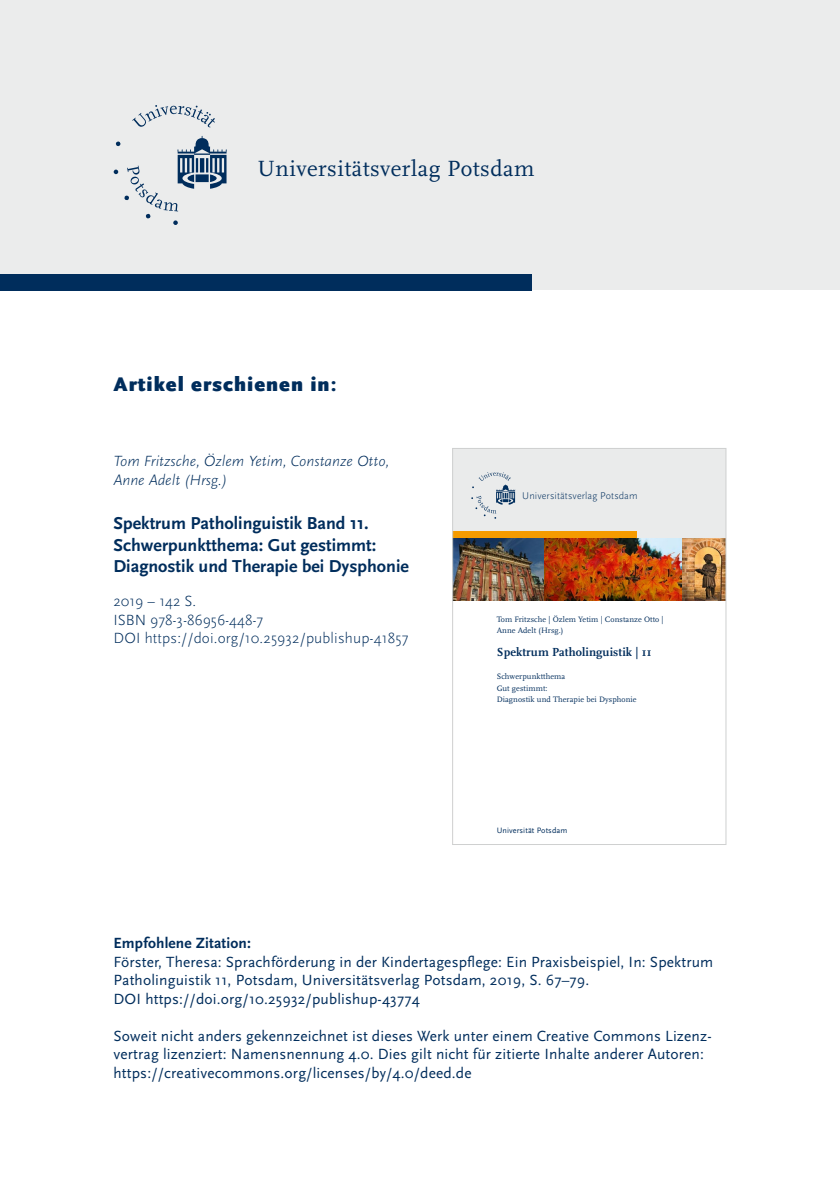
<style>
.page{position:relative;width:840px;height:1191px;background:#fff}
.page>*{position:absolute;margin:0;border:0;box-sizing:border-box;transform-origin:0 0}
.t1{font:23px "Scala";letter-spacing:.02em;color:#002d5c}
.t2{font:900 20.6px "Scala Sans Pro";letter-spacing:.05em;color:#002d5c}
.t3{font:700 18px/21.6px "Scala Sans Pro";color:#002d5c}
.t4{font:15.4px/18.4px "Scala Sans Pro";letter-spacing:.01em;color:#002d5c}
.t5{font:300 15.4px/18.4px "Scala Sans Pro";letter-spacing:.01em;color:#002d5c}
.t6{font:italic 300 15.4px/18.4px "Scala Sans Pro";color:#002d5c}
.t7{font:700 15.4px "Scala Sans Pro";letter-spacing:.01em;color:#002d5c}
.t8{font:700 12.2px "Scala";letter-spacing:.01em;color:#002d5c}
.t9{font:300 10.2px "Scala Sans Pro";letter-spacing:.01em;color:#002d5c}
.t10{font:8.2px/11.4px "Scala";letter-spacing:.01em;color:#002d5c}
.t11{font:8.2px "Scala Sans Pro";letter-spacing:.01em;color:#002d5c}
</style>
<div class="page">
<div style="left:0;top:0;width:839px;height:290px;background:#eaebeb"></div>
<svg style="left:132px;top:105px;width:83px;height:22px"></svg>
<svg style="left:113px;top:136px;width:113px;height:89px"></svg>
<div style="left:0;top:274px;width:531px;height:17px;background:#002d5c"></div>
<div style="left:452px;top:448px;width:273px;height:91px;background:#eaebeb"></div>
<div style="left:452px;top:531px;width:184px;height:8px;background:#f59b00"></div>
<svg style="left:471px;top:472px;width:44px;height:47px"></svg>
<img style="left:454px;top:539px;width:226px;height:61px">
<img style="left:680px;top:539px;width:44px;height:61px">
<div style="left:452px;top:448px;width:274px;height:397px;border:1px solid #cfd0d0"></div>
<h1 class="t1" style="left:257px;top:156px;width:278px">Universitätsverlag Potsdam</h1>
<h2 class="t2" style="left:113px;top:372px;width:224px">Artikel erschienen in:</h2>
<p class="t6" style="left:113px;top:452px;width:277px">Tom Fritzsche, Özlem Yetim, Constanze Otto,<br>Anne Adelt (Hrsg.)</p>
<p class="t3" style="left:113px;top:512px;width:297px">Spektrum Patholinguistik Band 11.<br>Schwerpunktthema: Gut gestimmt:<br>Diagnostik und Therapie bei Dysphonie</p>
<p class="t5" style="left:113px;top:592px;width:296px">2019 – 142 S.<br>ISBN 978-3-86956-448-7<br>DOI https://doi.org/10.25932/publishup-41857</p>
<p class="t9" style="left:522px;top:490px;width:117px">Universitätsverlag Potsdam</p>
<p class="t10" style="left:496px;top:614px;width:168px">Tom Fritzsche | Özlem Yetim | Constanze Otto |<br>Anne Adelt (Hrsg.)</p>
<p class="t8" style="left:496px;top:645px;width:156px">Spektrum Patholinguistik | 11</p>
<p class="t10" style="left:496px;top:671px;width:141px">Schwerpunktthema<br>Gut gestimmt:<br>Diagnostik und Therapie bei Dysphonie</p>
<p class="t11" style="left:496px;top:826px;width:72px">Universität Potsdam</p>
<p class="t7" style="left:113px;top:934px;width:139px">Empfohlene Zitation:</p>
<p class="t4" style="left:113px;top:952px;width:601px">Förster, Theresa: Sprachförderung in der Kindertagespflege: Ein Praxisbeispiel, In: Spektrum<br>Patholinguistik 11, Potsdam, Universitätsverlag Potsdam, 2019, S. 67–79.<br>DOI https://doi.org/10.25932/publishup-43774</p>
<p class="t4" style="left:113px;top:1026px;width:598px">Soweit nicht anders gekennzeichnet ist dieses Werk unter einem Creative Commons Lizenz&shy;vertrag lizenziert: Namensnennung 4.0. Dies gilt nicht für zitierte Inhalte anderer Autoren: https://creativecommons.org/licenses/by/4.0/deed.de</p>
</div>
